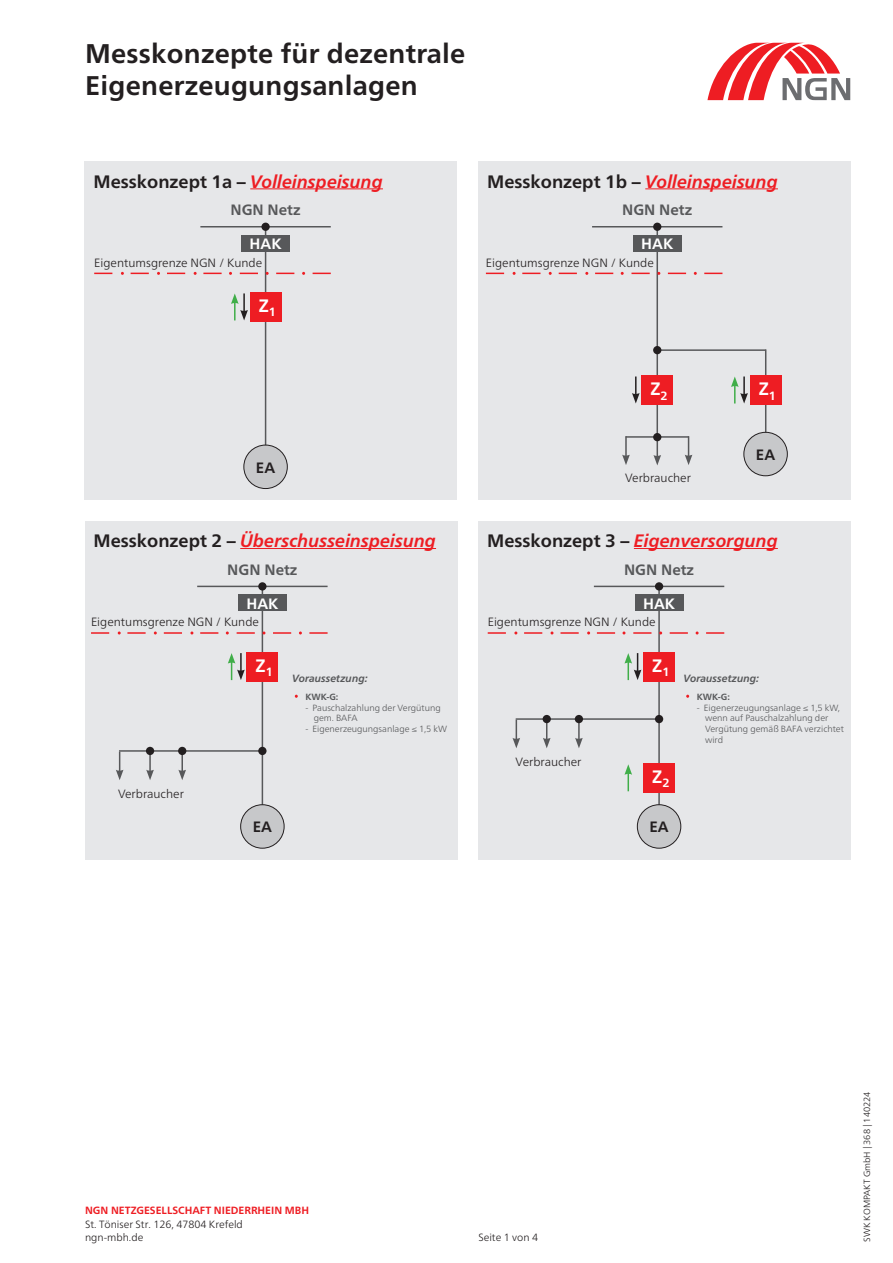
<style>
.page{position:relative;width:893px;height:1263px;background:#fff}
.page>*{position:absolute;margin:0;border:0;box-sizing:border-box;transform-origin:0 0}
.t1{font:700 27px/31.5px "Frutiger Neue LT Pro";letter-spacing:.01em;color:#231f20}
.t2{font:italic 700 18px "Frutiger Neue LT Pro";color:#ee1d23}
.t3{font:700 18px "Frutiger Neue LT Pro";color:#fff}
.t4{font:700 15px "Frutiger Neue LT Pro";color:#57585a}
.t5{font:700 15px "Frutiger Neue LT Pro";color:#fff}
.t6{font:700 15px "Frutiger Neue LT Pro";color:#231f20}
.t7{font:300 12px "Frutiger Neue LT Pro";color:#231f20}
.t8{font:300 10.5px/13.5px "Frutiger Neue LT Pro";color:#231f20}
.t9{font:700 10.5px "Frutiger Neue LT Pro";color:#ee1d23}
.t10{font:italic 700 10.5px "Frutiger Neue LT Pro";color:#57585a}
.t11{font:300 9px/10.8px "Frutiger Neue LT Pro";color:#57585a}
.t12{font:300 9px "Frutiger Neue LT Pro";color:#231f20}
.t13{font:700 9px "Frutiger Neue LT Pro";color:#57585a}
.s1{font-style:normal;color:#231f20}
</style>
<div class="page">
<svg style="left:707px;top:43px;width:143px;height:57px"></svg>
<div style="left:85px;top:162px;width:372px;height:338px;background:#e6e7e9"></div>
<hr style="left:250px;top:188px;width:133px;height:1px;background:#ee1d23">
<hr style="left:200px;top:226px;width:131px;height:1px;background:#57585a">
<hr style="left:265px;top:227px;width:1px;height:219px;background:#57585a">
<div style="left:261px;top:223px;width:9px;height:8px;background:#231f20;border-radius:50%"></div>
<div style="left:244px;top:445px;width:43px;height:43px;background:#c7c8ca;border-radius:50%"></div>
<div style="left:243px;top:445px;width:45px;height:44px;border:1px solid #231f20;border-radius:50%"></div>
<div style="left:241px;top:235px;width:49px;height:16px;background:#57585a"></div>
<div style="left:250px;top:292px;width:32px;height:30px;background:#ee1d23"></div>
<svg style="left:231px;top:293px;width:17px;height:27px"></svg>
<svg style="left:94px;top:272px;width:237px;height:3px"></svg>
<div style="left:478px;top:162px;width:372px;height:338px;background:#e6e7e9"></div>
<hr style="left:645px;top:188px;width:133px;height:1px;background:#ee1d23">
<hr style="left:592px;top:226px;width:130px;height:1px;background:#57585a">
<hr style="left:656px;top:227px;width:2px;height:208px;background:#57585a">
<div style="left:653px;top:223px;width:8px;height:8px;background:#231f20;border-radius:50%"></div>
<div style="left:633px;top:235px;width:49px;height:16px;background:#57585a"></div>
<div style="left:641px;top:375px;width:32px;height:30px;background:#ee1d23"></div>
<svg style="left:632px;top:376px;width:8px;height:27px"></svg>
<svg style="left:486px;top:272px;width:236px;height:3px"></svg>
<hr style="left:656px;top:349px;width:110px;height:2px;background:#57585a">
<hr style="left:765px;top:349px;width:1px;height:84px;background:#57585a">
<div style="left:744px;top:432px;width:43px;height:44px;background:#c7c8ca;border-radius:50%"></div>
<div style="left:743px;top:432px;width:45px;height:44px;border:1px solid #231f20;border-radius:50%"></div>
<div style="left:750px;top:375px;width:32px;height:30px;background:#ee1d23"></div>
<svg style="left:731px;top:376px;width:17px;height:27px"></svg>
<div style="left:653px;top:346px;width:8px;height:8px;background:#231f20;border-radius:50%"></div>
<hr style="left:626px;top:436px;width:63px;height:2px;background:#57585a">
<svg style="left:685px;top:436px;width:7px;height:29px"></svg>
<hr style="left:656px;top:437px;width:2px;height:20px;background:#57585a">
<svg style="left:653px;top:455px;width:8px;height:10px"></svg>
<hr style="left:625px;top:436px;width:2px;height:21px;background:#57585a">
<svg style="left:622px;top:455px;width:8px;height:10px"></svg>
<div style="left:653px;top:433px;width:8px;height:8px;background:#231f20;border-radius:50%"></div>
<div style="left:85px;top:521px;width:372px;height:339px;background:#e6e7e9"></div>
<hr style="left:240px;top:548px;width:196px;height:1px;background:#ee1d23">
<hr style="left:197px;top:586px;width:131px;height:1px;background:#57585a">
<hr style="left:119px;top:750px;width:143px;height:2px;background:#57585a">
<hr style="left:262px;top:586px;width:1px;height:220px;background:#57585a">
<hr style="left:181px;top:752px;width:2px;height:20px;background:#57585a">
<svg style="left:178px;top:770px;width:8px;height:10px"></svg>
<hr style="left:149px;top:752px;width:2px;height:20px;background:#57585a">
<svg style="left:146px;top:770px;width:8px;height:10px"></svg>
<svg style="left:116px;top:752px;width:7px;height:28px"></svg>
<div style="left:258px;top:582px;width:9px;height:8px;background:#231f20;border-radius:50%"></div>
<div style="left:258px;top:747px;width:9px;height:8px;background:#231f20;border-radius:50%"></div>
<div style="left:178px;top:747px;width:8px;height:8px;background:#231f20;border-radius:50%"></div>
<div style="left:146px;top:747px;width:8px;height:8px;background:#231f20;border-radius:50%"></div>
<div style="left:241px;top:805px;width:43px;height:43px;background:#c7c8ca;border-radius:50%"></div>
<div style="left:240px;top:804px;width:44px;height:44px;border:1px solid #231f20;border-radius:50%"></div>
<div style="left:238px;top:595px;width:49px;height:16px;background:#57585a"></div>
<div style="left:246px;top:652px;width:32px;height:29px;background:#ee1d23"></div>
<svg style="left:228px;top:653px;width:17px;height:27px"></svg>
<svg style="left:91px;top:631px;width:237px;height:3px"></svg>
<div style="left:478px;top:521px;width:372px;height:339px;background:#e6e7e9"></div>
<hr style="left:634px;top:548px;width:144px;height:1px;background:#ee1d23">
<hr style="left:594px;top:586px;width:130px;height:1px;background:#57585a">
<hr style="left:516px;top:718px;width:143px;height:2px;background:#57585a">
<hr style="left:658px;top:586px;width:2px;height:220px;background:#57585a">
<hr style="left:578px;top:720px;width:2px;height:20px;background:#57585a">
<svg style="left:575px;top:738px;width:8px;height:10px"></svg>
<svg style="left:543px;top:721px;width:8px;height:27px"></svg>
<svg style="left:512px;top:720px;width:8px;height:28px"></svg>
<div style="left:655px;top:582px;width:8px;height:8px;background:#231f20;border-radius:50%"></div>
<div style="left:655px;top:715px;width:8px;height:8px;background:#231f20;border-radius:50%"></div>
<div style="left:575px;top:715px;width:8px;height:8px;background:#231f20;border-radius:50%"></div>
<div style="left:543px;top:715px;width:8px;height:8px;background:#231f20;border-radius:50%"></div>
<div style="left:637px;top:805px;width:44px;height:43px;background:#c7c8ca;border-radius:50%"></div>
<div style="left:637px;top:804px;width:44px;height:44px;border:1px solid #231f20;border-radius:50%"></div>
<div style="left:635px;top:595px;width:48px;height:16px;background:#57585a"></div>
<div style="left:643px;top:652px;width:32px;height:29px;background:#ee1d23"></div>
<div style="left:643px;top:763px;width:32px;height:29px;background:#ee1d23"></div>
<svg style="left:624px;top:653px;width:17px;height:27px"></svg>
<svg style="left:624px;top:764px;width:8px;height:27px"></svg>
<svg style="left:488px;top:631px;width:236px;height:3px"></svg>
<h1 class="t1" style="left:85px;top:38px;width:382px">Messkonzepte für dezentrale<br>Eigenerzeugungsanlagen</h1>
<h2 class="t2" style="left:94px;top:171px;width:291px"><span class="s1">Messkonzept 1a –</span> Volleinspeisung</h2>
<h3 class="t4" style="left:230px;top:201px;width:72px">NGN Netz</h3>
<h2 class="t2" style="left:487px;top:171px;width:292px"><span class="s1">Messkonzept 1b –</span> Volleinspeisung</h2>
<h3 class="t4" style="left:622px;top:201px;width:72px">NGN Netz</h3>
<h3 class="t5" style="left:250px;top:235px;width:33px">HAK</h3>
<h3 class="t5" style="left:641px;top:235px;width:33px">HAK</h3>
<h3 class="t7" style="left:94px;top:255px;width:170px">Eigentumsgrenze NGN / Kunde</h3>
<h3 class="t7" style="left:486px;top:255px;width:170px">Eigentumsgrenze NGN / Kunde</h3>
<h2 class="t3" style="left:259px;top:295px;width:19px">Z<sub>1</sub></h2>
<h2 class="t3" style="left:650px;top:378px;width:19px">Z<sub>2</sub></h2>
<h2 class="t3" style="left:759px;top:378px;width:19px">Z<sub>1</sub></h2>
<h3 class="t6" style="left:756px;top:446px;width:21px">EA</h3>
<h3 class="t6" style="left:256px;top:458px;width:21px">EA</h3>
<h3 class="t7" style="left:625px;top:471px;width:67px">Verbraucher</h3>
<h2 class="t2" style="left:94px;top:530px;width:344px"><span class="s1">Messkonzept 2 –</span> Überschusseinspeisung</h2>
<h3 class="t4" style="left:227px;top:561px;width:72px">NGN Netz</h3>
<h2 class="t2" style="left:487px;top:530px;width:292px"><span class="s1">Messkonzept 3 –</span> Eigenversorgung</h2>
<h3 class="t4" style="left:624px;top:561px;width:72px">NGN Netz</h3>
<h3 class="t5" style="left:246px;top:594px;width:33px">HAK</h3>
<h3 class="t5" style="left:643px;top:594px;width:33px">HAK</h3>
<h3 class="t7" style="left:91px;top:615px;width:170px">Eigentumsgrenze NGN / Kunde</h3>
<h3 class="t7" style="left:488px;top:615px;width:170px">Eigentumsgrenze NGN / Kunde</h3>
<h2 class="t3" style="left:256px;top:655px;width:19px">Z<sub>1</sub></h2>
<p class="t10" style="left:292px;top:672px;width:77px">Voraussetzung:</p>
<p class="t13" style="left:305px;top:691px;width:35px">KWK-G:</p>
<p class="t11" style="left:314px;top:702px;width:129px;text-indent:-8px">- Pauschalzahlung der Vergütung gem. BAFA</p>
<p class="t11" style="left:305px;top:724px;width:143px">- Eigenerzeugungsanlage ≤ 1,5 kW</p>
<h2 class="t3" style="left:652px;top:655px;width:19px">Z<sub>1</sub></h2>
<p class="t10" style="left:683px;top:672px;width:77px">Voraussetzung:</p>
<p class="t13" style="left:697px;top:691px;width:35px">KWK-G:</p>
<p class="t11" style="left:705px;top:702px;width:140px;text-indent:-8px">- Eigenerzeugungsanlage ≤ 1,5 kW, wenn auf Pauschalzahlung der<br>Vergütung gemäß BAFA verzichtet wird</p>
<h3 class="t7" style="left:516px;top:755px;width:67px">Verbraucher</h3>
<h3 class="t7" style="left:118px;top:787px;width:67px">Verbraucher</h3>
<h2 class="t3" style="left:652px;top:766px;width:19px">Z<sub>2</sub></h2>
<h3 class="t6" style="left:253px;top:818px;width:21px">EA</h3>
<h3 class="t6" style="left:649px;top:818px;width:21px">EA</h3>
<p class="t9" style="left:85px;top:1204px;width:226px">NGN NETZGESELLSCHAFT NIEDERRHEIN MBH</p>
<p class="t8" style="left:85px;top:1217px;width:159px">St. Töniser Str. 126, 47804 Krefeld ngn-mbh.de</p>
<p class="t8" style="left:478px;top:1230px;width:61px">Seite 1 von 4</p>
<p class="t12" style="left:862px;top:1242px;width:152px;rotate:-90deg">SWK KOMPAKT GmbH | 368 | 140224</p>
</div>
